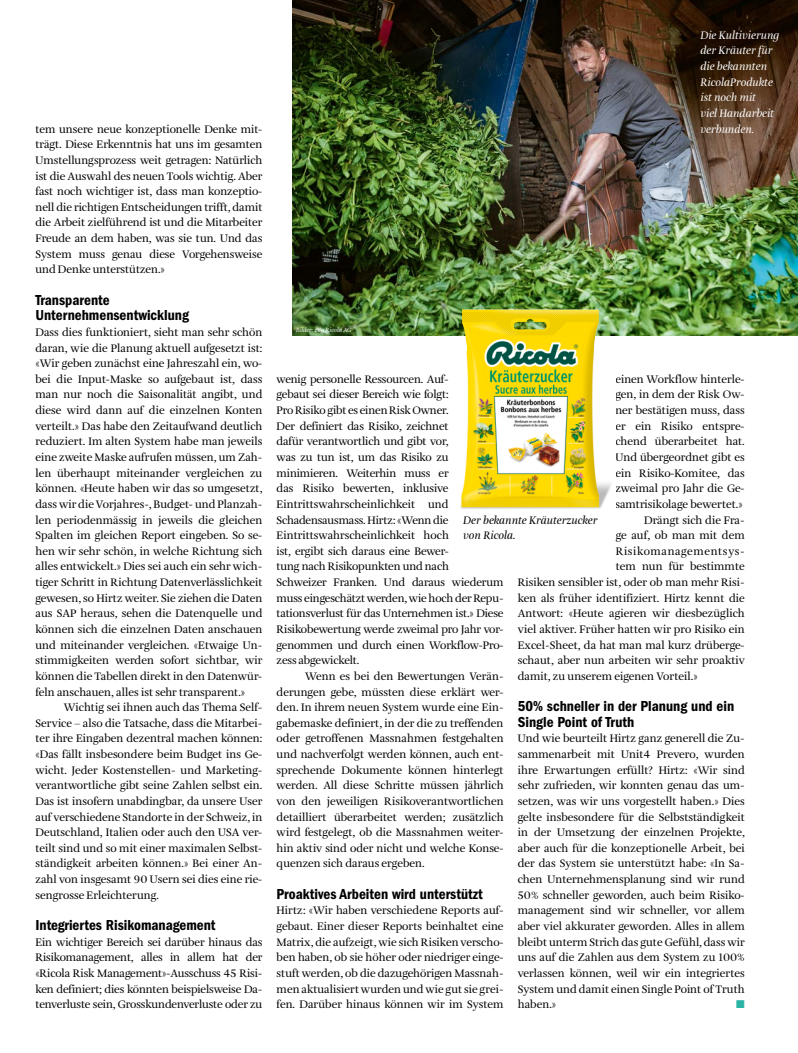
<style>
.page{position:relative;width:798px;height:1053px;background:#fff}
.page>*{position:absolute;margin:0;border:0;box-sizing:border-box;transform-origin:0 0}
.t1{font:15px/15.6px "ITC Franklin Gothic Std Dm Cd";color:#000}
.t2{font:11.25px/15.6px "Amalia Pro";color:#000;text-align:justify}
.t3{font:italic 11.25px/15.6px "Amalia Pro";color:#fff}
.t4{font:italic 11.25px/15.6px "Amalia Pro";color:#000}
.t5{font:11.25px "Amalia Pro";letter-spacing:.05em;color:#000}
.t6{font:11.25px "Zapf Dingbats Std";color:#2bb4a6}
.t7{font:italic 6.25px "Amalia Pro";color:#fff}
</style>
<div class="page">
<img style="left:292px;top:0;width:505px;height:336px">
<img style="left:460px;top:446px;width:151px;height:63px">
<img style="left:462px;top:309px;width:136px;height:137px">
<p class="t2" style="left:35px;top:121px;width:228px">tem unsere neue konzeptionelle Denke mit&shy;trägt. Diese Erkenntnis hat uns im gesamten Umstellungsprozess weit getragen: Natürlich ist die Auswahl des neuen Tools wichtig. Aber fast noch wichtiger ist, dass man konzeptio&shy;nell die richtigen Entscheidungen trifft, damit die Arbeit zielführend ist und die Mitarbeiter Freude an dem haben, was sie tun. Und das System muss genau diese Vorgehensweise und Denke unterstützen.»</p>
<h1 class="t1" style="left:35px;top:292px;width:155px">Transparente<br>Unternehmensentwicklung</h1>
<p class="t2" style="left:35px;top:325px;width:228px">Dass dies funktioniert, sieht man sehr schön daran, wie die Planung aktuell aufgesetzt ist: «Wir geben zunächst eine Jahreszahl ein, wo&shy;bei die Input-Maske so aufgebaut ist, dass man nur noch die Saisonalität angibt, und diese wird dann auf die einzelnen Konten verteilt.» Das habe den Zeitaufwand deutlich reduziert. Im alten System habe man jeweils eine zweite Maske aufrufen müssen, um Zah&shy;len überhaupt miteinander vergleichen zu können. «Heute haben wir das so umgesetzt, dass wir die Vorjahres-, Budget- und Planzah&shy;len periodenmässig in jeweils die gleichen Spalten im gleichen Report eingeben. So se&shy;hen wir sehr schön, in welche Richtung sich alles entwickelt.» Dies sei auch ein sehr wich&shy;tiger Schritt in Richtung Datenverlässlichkeit gewesen, so Hirtz weiter. Sie ziehen die Daten aus SAP heraus, sehen die Datenquelle und können sich die einzelnen Daten anschauen und miteinander vergleichen. «Etwaige Un&shy;stimmigkeiten werden sofort sichtbar, wir können die Tabellen direkt in den Datenwür&shy;feln anschauen, alles ist sehr transparent.»</p>
<p class="t2" style="left:35px;top:700px;width:228px;text-indent:28px">Wichtig sei ihnen auch das Thema Self-Service – also die Tatsache, dass die Mitarbei&shy;ter ihre Eingaben dezentral machen können: «Das fällt insbesondere beim Budget ins Ge&shy;wicht. Jeder Kostenstellen- und Marketing&shy;verantwortliche gibt seine Zahlen selbst ein.<br>Das ist insofern unabdingbar, da unsere User auf verschiedene Standorte in der Schweiz, in Deutschland, Italien oder auch den USA ver&shy;teilt sind und so mit einer maximalen Selbst&shy;ständigkeit arbeiten können.» Bei einer An&shy;zahl von insgesamt 90 Usern sei dies eine rie&shy;sengrosse Erleichterung.</p>
<h1 class="t1" style="left:35px;top:917px;width:181px">Integriertes Risikomanagement</h1>
<p class="t2" style="left:35px;top:934px;width:228px">Ein wichtiger Bereich sei darüber hinaus das Risikomanagement, alles in allem hat der «Ricola Risk Management»-Ausschuss 45 Risi&shy;ken definiert; dies könnten beispielsweise Da&shy;tenverluste sein, Grosskundenverluste oder zu</p>
<p class="t7" style="left:296px;top:326px;width:57px">Bilder: zVg Ricola AG</p>
<p class="t3" style="left:700px;top:27px;width:80px">Die Kultivierung der Kräuter für die bekannten<br>RicolaProdukte ist noch mit<br>viel Handarbeit verbunden.</p>
<p class="t2" style="left:276px;top:371px;width:228px;text-align:left">wenig personelle Ressourcen. Auf-<br>gebaut sei dieser Bereich wie folgt:<br>Pro Risiko gibt es einen Risk Owner.<br>Der definiert das Risiko, zeichnet<br>dafür verantwortlich und gibt vor,<br>was zu tun ist, um das Risiko zu minimieren. Weiterhin muss er<br>das Risiko bewerten, inklusive Eintrittswahrscheinlichkeit und Schadensausmass. Hirtz: «Wenn die Eintrittswahrscheinlichkeit hoch<br>ist, ergibt sich daraus eine Bewer-<br>tung nach Risikopunkten und nach<br>Schweizer Franken. Und daraus wiederum muss eingeschätzt werden, wie hoch der Repu&shy;tationsverlust für das Unternehmen ist.» Diese Risikobewertung werde zweimal pro Jahr vor&shy;genommen und durch einen Workflow-Pro&shy;zess abgewickelt.</p>
<p class="t2" style="left:276px;top:668px;width:228px;text-indent:28px">Wenn es bei den Bewertungen Verän&shy;derungen gebe, müssten diese erklärt wer&shy;den. In ihrem neuen System wurde eine Ein&shy;gabemaske definiert, in der die zu treffenden oder getroffenen Massnahmen festgehalten und nachverfolgt werden können, auch ent&shy;sprechende Dokumente können hinterlegt werden. All diese Schritte müssen jährlich von den jeweiligen Risikoverantwortlichen detailliert überarbeitet werden; zusätzlich wird festgelegt, ob die Massnahmen weiter&shy;hin aktiv sind oder nicht und welche Konse&shy;quenzen sich daraus ergeben.</p>
<h1 class="t1" style="left:276px;top:885px;width:207px">Proaktives Arbeiten wird unterstützt</h1>
<p class="t2" style="left:276px;top:903px;width:228px">Hirtz: «Wir haben verschiedene Reports auf&shy;gebaut. Einer dieser Reports beinhaltet eine Matrix, die aufzeigt, wie sich Risiken verscho&shy;ben haben, ob sie höher oder niedriger einge&shy;stuft werden, ob die dazugehörigen Massnah&shy;men aktualisiert wurden und wie gut sie grei&shy;fen. Darüber hinaus können wir im System</p>
<p class="t2" style="left:615px;top:371px;width:131px">einen Workflow hinterle-</p>
<p class="t2" style="left:615px;top:387px;width:131px">gen, in dem der Risk Ow-</p>
<p class="t2" style="left:615px;top:403px;width:131px">ner bestätigen muss, dass</p>
<p class="t2" style="left:615px;top:418px;width:131px">er ein Risiko entspre-</p>
<p class="t2" style="left:615px;top:434px;width:131px">chend überarbeitet hat.</p>
<p class="t2" style="left:615px;top:450px;width:131px">Und übergeordnet gibt es</p>
<p class="t2" style="left:615px;top:465px;width:131px">ein Risiko-Komitee, das</p>
<p class="t2" style="left:615px;top:481px;width:131px">zweimal pro Jahr die Ge-</p>
<p class="t2" style="left:615px;top:496px;width:129px">samtrisikolage bewertet.»</p>
<p class="t2" style="left:643px;top:512px;width:102px">Drängt sich die Fra-</p>
<p class="t2" style="left:615px;top:528px;width:130px">ge auf, ob man mit dem</p>
<p class="t5" style="left:615px;top:544px;width:130px">Risikomanagementsys-</p>
<p class="t2" style="left:615px;top:559px;width:130px">tem nun für bestimmte</p>
<p class="t2" style="left:517px;top:575px;width:228px">Risiken sensibler ist, oder ob man mehr Risi-</p>
<p class="t2" style="left:517px;top:590px;width:228px">ken als früher identifiziert. Hirtz kennt die</p>
<p class="t2" style="left:517px;top:606px;width:228px">Antwort: «Heute agieren wir diesbezüglich</p>
<p class="t2" style="left:517px;top:621px;width:228px">viel aktiver. Früher hatten wir pro Risiko ein</p>
<p class="t2" style="left:517px;top:637px;width:228px">Excel-Sheet, da hat man mal kurz drüberge-</p>
<p class="t2" style="left:517px;top:653px;width:228px">schaut, aber nun arbeiten wir sehr proaktiv</p>
<p class="t2" style="left:517px;top:668px;width:181px">damit, zu unserem eigenen Vorteil.»</p>
<h1 class="t1" style="left:517px;top:698px;width:218px">50% schneller in der Planung und ein<br>Single Point of Truth</h1>
<p class="t2" style="left:517px;top:731px;width:228px">Und wie beurteilt Hirtz ganz generell die Zu&shy;sammenarbeit mit Unit4 Prevero, wurden ihre Erwartungen erfüllt? Hirtz: «Wir sind sehr zufrieden, wir konnten genau das um&shy;setzen, was wir uns vorgestellt haben.» Dies gelte insbesondere für die Selbstständigkeit in der Umsetzung der einzelnen Projekte, aber auch für die konzeptionelle Arbeit, bei der das System sie unterstützt habe: «In Sa&shy;chen Unternehmensplanung sind wir rund 50% schneller geworden, auch beim Risiko&shy;management sind wir schneller, vor allem aber viel akkurater geworden. Alles in allem bleibt unterm Strich das gute Gefühl, dass wir uns auf die Zahlen aus dem System zu 100% verlassen können, weil wir ein integriertes System und damit einen Single Point of Truth haben.»</p>
<p class="t4" style="left:463px;top:512px;width:136px">Der bekannte Kräuterzucker von Ricola.</p>
<p class="t6" style="left:736px;top:998px;width:10px">■</p>
</div>
